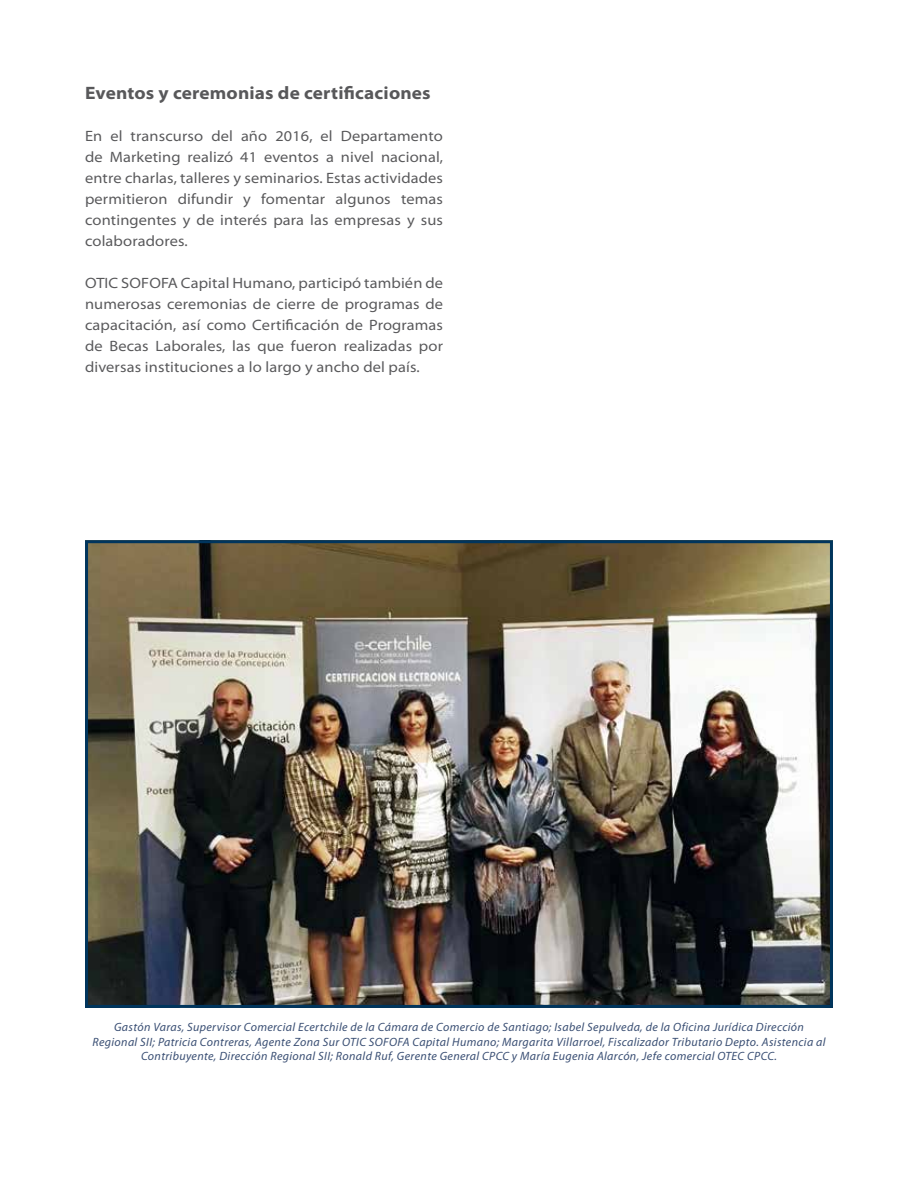
<style>
.page{position:relative;width:918px;height:1188px;background:#fff}
.page>*{position:absolute;margin:0;border:0;box-sizing:border-box;transform-origin:0 0}
.t1{font:700 semi-expanded 18px "Myriad Pro";letter-spacing:.01em;color:#58585a}
.t2{font:semi-expanded 15px/21px "Myriad Pro";letter-spacing:.01em;color:#58585a;text-align:justify}
.t3{font:italic 12px/14.4px "Myriad Pro";letter-spacing:.03em;color:#394e73;text-align:center}
</style>
<div class="page">
<img style="left:89px;top:544px;width:740px;height:460px">
<div style="left:85px;top:540px;width:748px;height:468px;border:3px solid #00355d"></div>
<p class="t1" style="left:85px;top:82px;width:347px">Eventos y ceremonias de certificaciones</p>
<p class="t2" style="left:85px;top:125px;width:360px">En el transcurso del año 2016, el Departamento de Marketing realizó 41 eventos a nivel nacional, entre charlas, talleres y seminarios. Estas actividades permitieron difundir y fomentar algunos temas contingentes y de interés para las empresas y sus colaboradores.</p>
<p class="t2" style="left:85px;top:272px;width:360px">OTIC SOFOFA Capital Humano, participó también de numerosas ceremonias de cierre de programas de capacitación, así como Certificación de Programas de Becas Laborales, las que fueron realizadas por diversas instituciones a lo largo y ancho del país.</p>
<p class="t3" style="left:92px;top:1020px;width:735px">Gastón Varas, Supervisor Comercial Ecertchile de la Cámara de Comercio de Santiago; Isabel Sepulveda, de la Oficina Jurídica Dirección<br>Regional SII; Patricia Contreras, Agente Zona Sur OTIC SOFOFA Capital Humano; Margarita Villarroel, Fiscalizador Tributario Depto. Asistencia al<br>Contribuyente, Dirección Regional SII; Ronald Ruf, Gerente General CPCC y María Eugenia Alarcón, Jefe comercial OTEC CPCC.</p>
</div>
